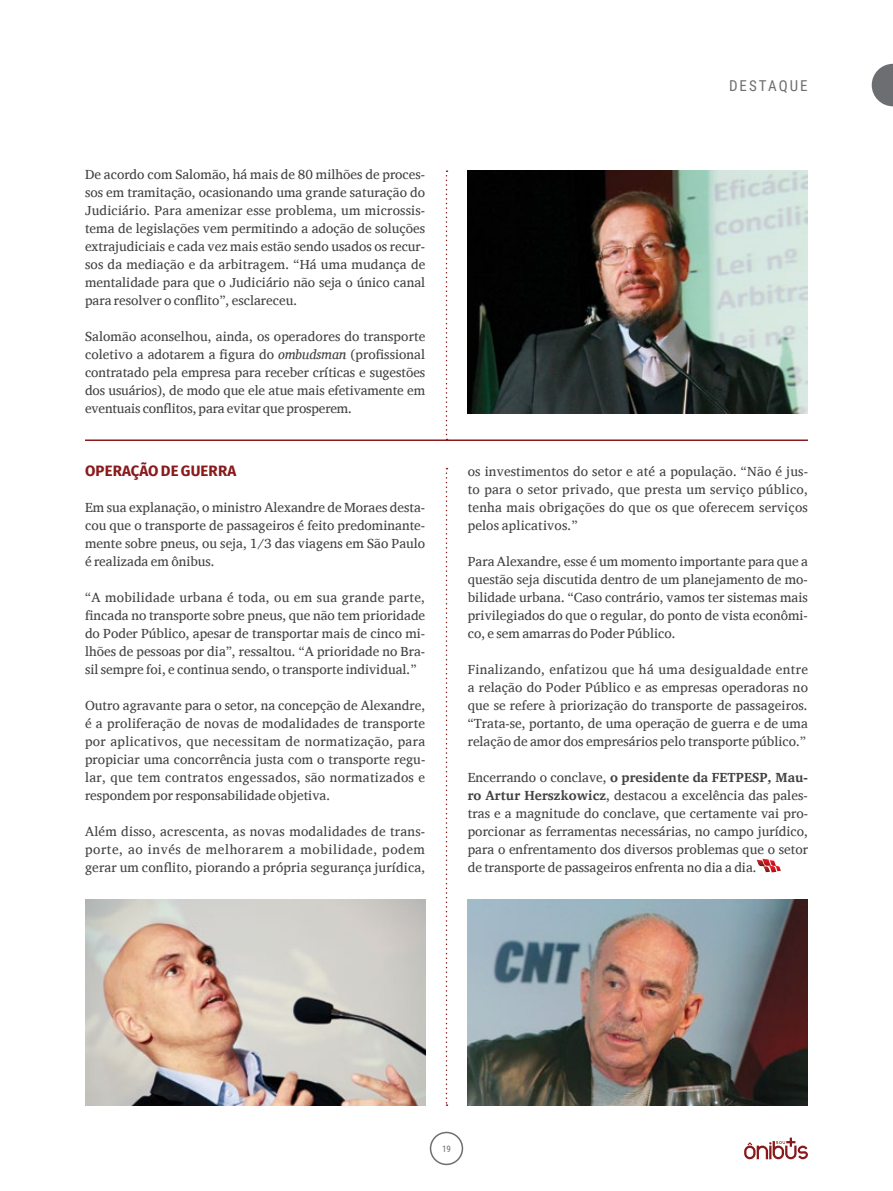
<style>
.page{position:relative;width:893px;height:1191px;background:#fff}
.page>*{position:absolute;margin:0;border:0;box-sizing:border-box;transform-origin:0 0}
.t1{font:700 15px "Fira Sans";letter-spacing:.01em;color:#891a1c}
.t2{font:15px "Roboto Condensed";letter-spacing:.135em;color:#6d6e71}
.t3{font:13.5px/18px "Charis SIL";color:#414042;text-align:justify}
.t4{font:9px "Roboto Condensed";color:#6d6e71}
.s1{font-style:italic}
.s2{font-weight:700}
</style>
<div class="page">
<svg style="left:446px;top:170px;width:1px;height:269px"></svg>
<svg style="left:446px;top:468px;width:1px;height:638px"></svg>
<img style="left:85px;top:899px;width:340px;height:207px">
<img style="left:468px;top:899px;width:340px;height:207px">
<img style="left:468px;top:170px;width:340px;height:243px">
<hr style="left:85px;top:439px;width:723px;height:2px;background:#891a1c">
<svg style="left:757px;top:858px;width:24px;height:14px"></svg>
<svg style="left:872px;top:64px;width:21px;height:42px"></svg>
<svg style="left:744px;top:1137px;width:64px;height:22px"></svg>
<div style="left:430px;top:1131px;width:33px;height:34px;border:2px solid #6d6e71;border-radius:50%"></div>
<p class="t3" style="left:85px;top:165px;width:342px">De acordo com Salomão, há mais de 80 milhões de proces&shy;sos em tramitação, ocasionando uma grande saturação do Judiciário. Para amenizar esse problema, um microssis&shy;tema de legislações vem permitindo a adoção de soluções extrajudiciais e cada vez mais estão sendo usados os recur&shy;sos da mediação e da arbitragem. “Há uma mudança de mentalidade para que o Judiciário não seja o único canal para resolver o conflito”, esclareceu.</p>
<p class="t3" style="left:85px;top:327px;width:342px">Salomão aconselhou, ainda, os operadores do transporte coletivo a adotarem a figura do <span class="s1">ombudsman</span> (profissional contratado pela empresa para receber críticas e sugestões dos usuários), de modo que ele atue mais efetivamente em eventuais conflitos, para evitar que prosperem.</p>
<p class="t1" style="left:85px;top:458px;width:153px">OPERAÇÃO DE GUERRA</p>
<p class="t3" style="left:85px;top:498px;width:342px">Em sua explanação, o ministro Alexandre de Moraes desta&shy;cou que o transporte de passageiros é feito predominante&shy;mente sobre pneus, ou seja, 1/3 das viagens em São Paulo é realizada em ônibus.</p>
<p class="t3" style="left:85px;top:588px;width:342px">“A mobilidade urbana é toda, ou em sua grande parte, fincada no transporte sobre pneus, que não tem prioridade do Poder Público, apesar de transportar mais de cinco mi&shy;lhões de pessoas por dia”, ressaltou. “A prioridade no Bra&shy;sil sempre foi, e continua sendo, o transporte individual.”</p>
<p class="t3" style="left:85px;top:696px;width:342px">Outro agravante para o setor, na concepção de Alexandre, é a proliferação de novas de modalidades de transporte por aplicativos, que necessitam de normatização, para propiciar uma concorrência justa com o transporte regu&shy;lar, que tem contratos engessados, são normatizados e respondem por responsabilidade objetiva.</p>
<p class="t3" style="left:85px;top:822px;width:342px">Além disso, acrescenta, as novas modalidades de trans&shy;porte, ao invés de melhorarem a mobilidade, podem gerar um conflito, piorando a própria segurança jurídica,</p>
<p class="t2" style="left:729px;top:75px;width:80px">DESTAQUE</p>
<p class="t3" style="left:468px;top:462px;width:342px">os investimentos do setor e até a população. “Não é jus&shy;to para o setor privado, que presta um serviço público, tenha mais obrigações do que os que oferecem serviços pelos aplicativos.”</p>
<p class="t3" style="left:468px;top:552px;width:342px">Para Alexandre, esse é um momento importante para que a questão seja discutida dentro de um planejamento de mo&shy;bilidade urbana. “Caso contrário, vamos ter sistemas mais privilegiados do que o regular, do ponto de vista econômi&shy;co, e sem amarras do Poder Público.</p>
<p class="t3" style="left:468px;top:660px;width:342px">Finalizando, enfatizou que há uma desigualdade entre a relação do Poder Público e as empresas operadoras no que se refere à priorização do transporte de passageiros. “Trata-se, portanto, de uma operação de guerra e de uma relação de amor dos empresários pelo transporte público.”</p>
<p class="t3" style="left:468px;top:768px;width:342px">Encerrando o conclave, <span class="s2">o presidente da FETPESP, Mau&shy;ro Artur Herszkowicz</span>, destacou a excelência das pales&shy;tras e a magnitude do conclave, que certamente vai pro&shy;porcionar as ferramentas necessárias, no campo jurídico, para o enfrentamento dos diversos problemas que o setor de transporte de passageiros enfrenta no dia a dia.</p>
<p class="t4" style="left:442px;top:1142px;width:10px">19</p>
</div>
